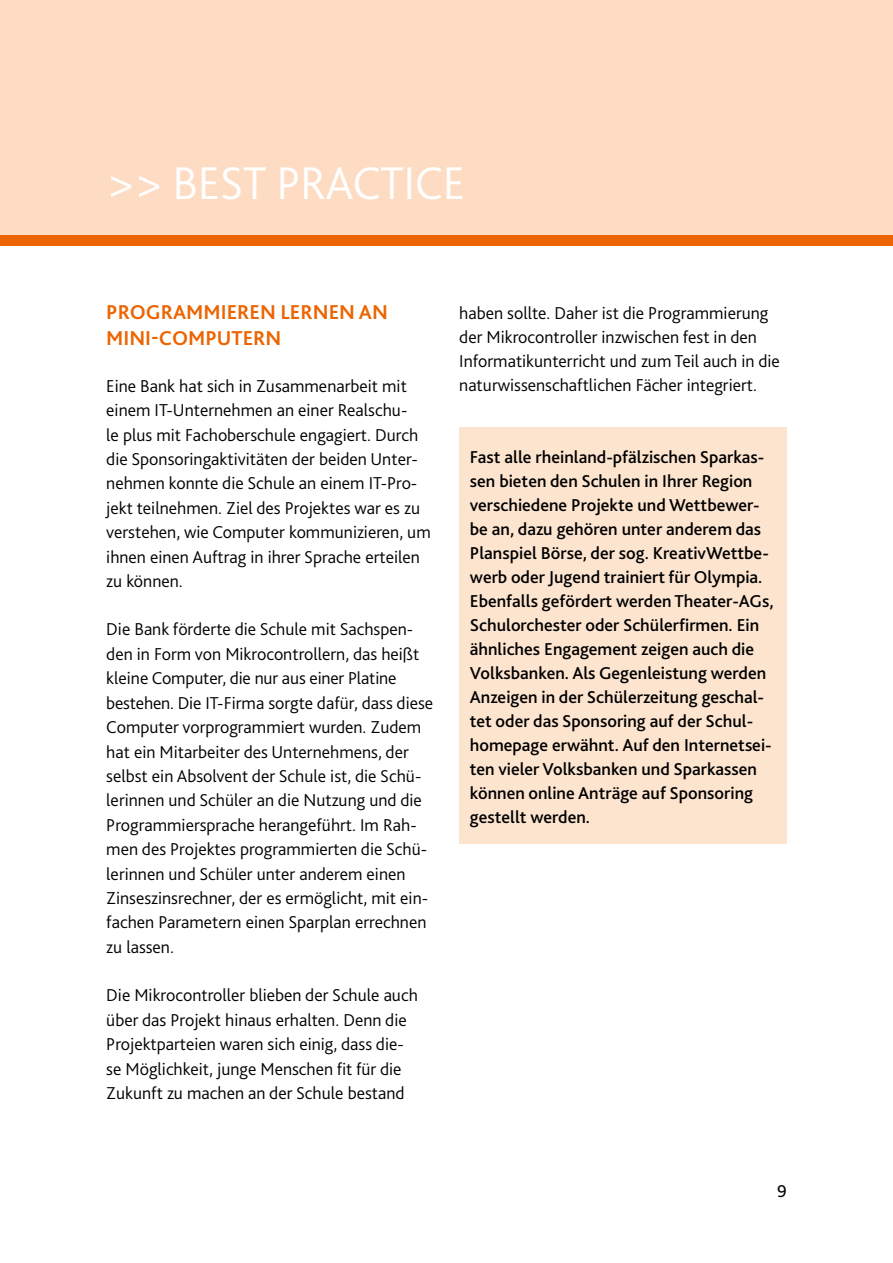
<style>
.page{position:relative;width:893px;height:1263px;background:#fff}
.page>*{position:absolute;margin:0;border:0;box-sizing:border-box;transform-origin:0 0}
.t1{font:300 48px "Bliss 2";letter-spacing:-.01em;color:#fff}
.H2_orange{font:700 21px/26px "Bliss 2";color:#ec6502}
.P_normal{font:300 18px/24.5px "Bliss 2";color:#000}
.P_normal-2{font:500 18px/24px "Bliss 2";color:#000}
.t2{font:18px "Bliss 2";color:#000}
</style>
<div class="page">
<div style="left:459px;top:427px;width:328px;height:417px;background:#fde4cf"></div>
<div style="left:0;top:0;width:893px;height:242px;background:#fddcc3"></div>
<div style="left:0;top:235px;width:893px;height:10px;background:#ec6502"></div>
<h1 class="t1" style="left:106px;top:153px;width:360px">&gt;&gt; BEST PRACTICE</h1>
<h2 class="H2_orange" style="left:106px;top:298px;width:283px">PROGRAMMIEREN LERNEN AN<br>MINI-COMPUTERN</h2>
<p class="P_normal" style="left:106px;top:373px;width:326px">Eine Bank hat sich in Zusammenarbeit mit einem IT-Unternehmen an einer Realschu-<br>le plus mit Fachoberschule engagiert. Durch die Sponsoringaktivitäten der beiden Unter&shy;nehmen konnte die Schule an einem IT-Pro&shy;jekt teilnehmen. Ziel des Projektes war es zu verstehen, wie Computer kommunizieren, um ihnen einen Auftrag in ihrer Sprache erteilen zu können.</p>
<p class="P_normal" style="left:106px;top:617px;width:328px">Die Bank förderte die Schule mit Sachspen&shy;den in Form von Mikrocontrollern, das heißt kleine Computer, die nur aus einer Platine bestehen. Die IT-Firma sorgte dafür, dass diese Computer vorprogrammiert wurden. Zudem hat ein Mitarbeiter des Unternehmens, der selbst ein Absolvent der Schule ist, die Schü&shy;lerinnen und Schüler an die Nutzung und die Programmiersprache herangeführt. Im Rah&shy;men des Projektes programmierten die Schü&shy;lerinnen und Schüler unter anderem einen Zinseszinsrechner, der es ermöglicht, mit ein&shy;fachen Parametern einen Sparplan errechnen zu lassen.</p>
<p class="P_normal" style="left:106px;top:983px;width:313px">Die Mikrocontroller blieben der Schule auch über das Projekt hinaus erhalten. Denn die Projektparteien waren sich einig, dass die&shy;se Möglichkeit, junge Menschen fit für die Zukunft zu machen an der Schule bestand</p>
<p class="P_normal" style="left:459px;top:300px;width:322px;line-height:24px">haben sollte. Daher ist die Programmierung der Mikrocontroller inzwischen fest in den Informatikunterricht und zum Teil auch in die naturwissenschaftlichen Fächer integriert.</p>
<p class="P_normal-2" style="left:470px;top:444px;width:305px">Fast alle rheinland-pfälzischen Sparkas&shy;sen bieten den Schulen in Ihrer Region verschiedene Projekte und Wettbewer&shy;be an, dazu gehören unter anderem das Planspiel Börse, der sog. KreativWettbe&shy;werb oder Jugend trainiert für Olympia.<br>Ebenfalls gefördert werden Theater-AGs, Schulorchester oder Schülerfirmen. Ein ähnliches Engagement zeigen auch die Volksbanken. Als Gegenleistung werden Anzeigen in der Schülerzeitung geschal&shy;tet oder das Sponsoring auf der Schul&shy;homepage erwähnt. Auf den Internetsei&shy;ten vieler Volksbanken und Sparkassen können online Anträge auf Sponsoring gestellt werden.</p>
<p class="t2" style="left:777px;top:1180px;width:11px">9</p>
</div>
